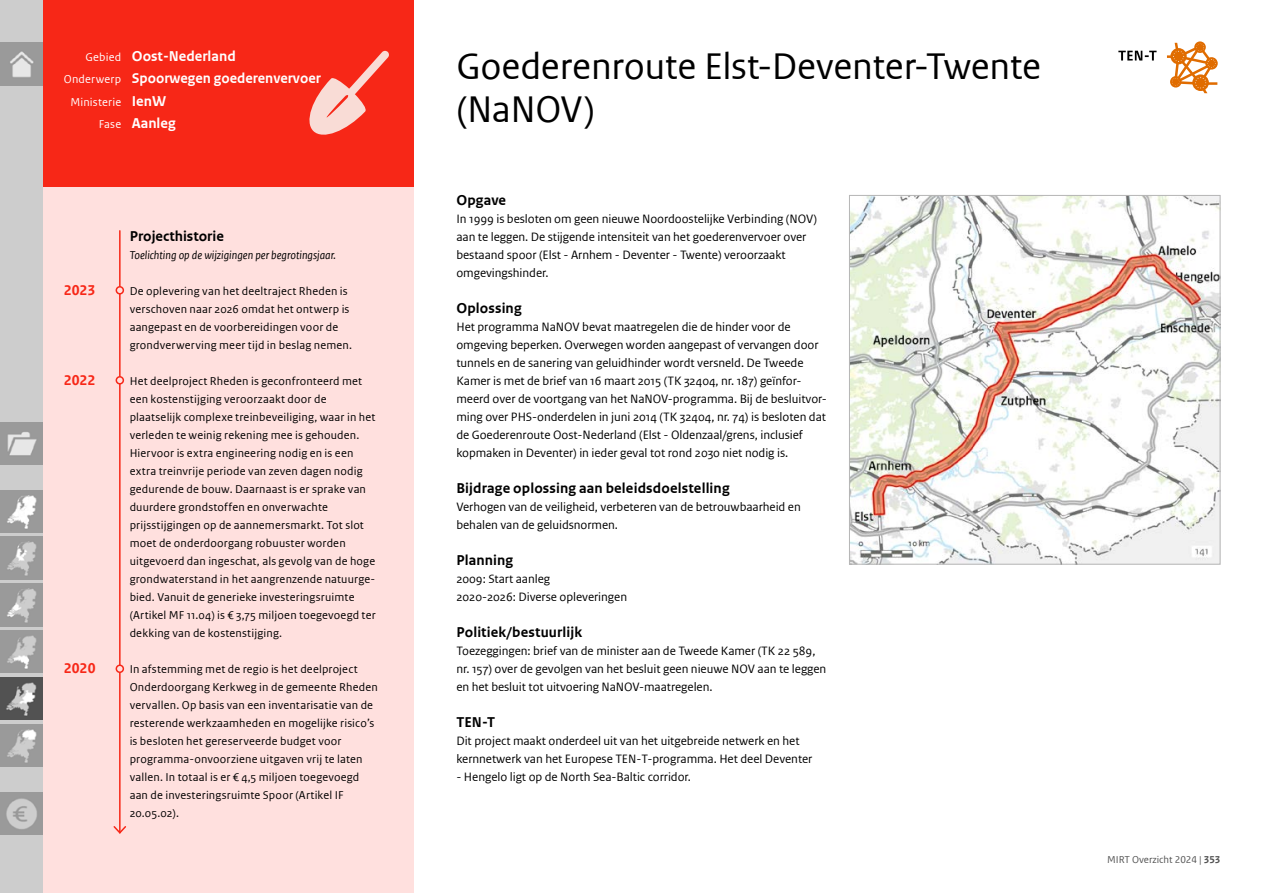
<style>
.page{position:relative;width:1263px;height:893px;background:#fff}
.page>*{position:absolute;margin:0;border:0;box-sizing:border-box;transform-origin:0 0}
._03_RO_Hoofdkop{font:39px/43.5px "Rijksoverheid Sans Web Text";letter-spacing:-.01em;color:#000}
._05_RO_Alineakop{font:700 15px "Rijksoverheid Sans Web Text";letter-spacing:.01em;color:#000}
._15_RO_Kader_Broodtekst_wit{font:700 15px "Rijksoverheid Sans Web Text";color:#fff}
._13_RO_Kader_Kop_zwart{font:700 15px "Rijksoverheid Sans Web Text";color:#000}
._15_RO_Kader_Broodtekst_zwart{font:700 15px "Rijksoverheid Sans Web Text";letter-spacing:.005em;color:#f72717}
._05_RO_Alineakop__-_H2_voor_TG{font:700 15px "Rijksoverheid Sans Web Text";letter-spacing:.01em;color:#000}
._09_RO_Broodtekst{font:12.75px/18px "Rijksoverheid Sans Web Text";letter-spacing:-.005em;color:#000}
._15_RO_Kader_Broodtekst_zwart-2{font:12px/18px "Rijksoverheid Sans Web Text";letter-spacing:.015em;color:#000}
._14_RO_Kader_Subkop{font:italic 12px "Rijksoverheid Sans Web Text";color:#000}
._15_RO_Kader_Broodtekst_wit-2{font:12px "Rijksoverheid Sans Web Text";letter-spacing:.01em;color:#fff}
.t1{font:10.5px "Rijksoverheid Sans Web Text";color:#525252}
.s1{font-weight:400;font-size:12px}
.s2{font-weight:700;font-size:15px}
.s3{font-weight:700}
</style>
<div class="page">
<div style="left:0;top:187px;width:414px;height:706px;background:#ffe0de"></div>
<div style="left:0;top:0;width:414px;height:187px;background:#f72717"></div>
<svg style="left:309px;top:50px;width:80px;height:85px"></svg>
<hr style="left:119px;top:231px;width:2px;height:602px;background:#f72717">
<svg style="left:113px;top:825px;width:13px;height:9px"></svg>
<div style="left:116px;top:287px;width:7px;height:7px;background:#ffe0de;border-radius:50%"></div>
<div style="left:116px;top:286px;width:8px;height:9px;border:2px solid #f72717;border-radius:50%"></div>
<img style="left:851px;top:197px;width:367px;height:366px">
<div style="left:849px;top:195px;width:371px;height:370px;border:1px solid #b6b6b6"></div>
<div style="left:116px;top:665px;width:7px;height:7px;background:#ffe0de;border-radius:50%"></div>
<div style="left:116px;top:664px;width:8px;height:9px;border:2px solid #f72717;border-radius:50%"></div>
<div style="left:116px;top:377px;width:7px;height:7px;background:#ffe0de;border-radius:50%"></div>
<div style="left:116px;top:376px;width:8px;height:9px;border:2px solid #f72717;border-radius:50%"></div>
<svg style="left:1118px;top:51px;width:38px;height:10px"></svg>
<svg style="left:1167px;top:41px;width:51px;height:52px"></svg>
<div style="left:0;top:0;width:43px;height:893px;background:#cdcdcd"></div>
<img style="left:0;top:43px;width:42px;height:42px">
<img style="left:0;top:422px;width:42px;height:43px">
<img style="left:0;top:490px;width:42px;height:43px">
<img style="left:0;top:537px;width:42px;height:42px">
<img style="left:0;top:584px;width:42px;height:42px">
<img style="left:0;top:630px;width:42px;height:43px">
<img style="left:0;top:677px;width:42px;height:43px">
<img style="left:0;top:724px;width:42px;height:42px">
<img style="left:0;top:792px;width:42px;height:42px">
<p class="_15_RO_Kader_Broodtekst_wit" style="left:85px;top:47px;width:152px"><span class="s1">Gebied</span> Oost-Nederland</p>
<p class="_15_RO_Kader_Broodtekst_wit" style="left:64px;top:70px;width:259px"><span class="s1">Onderwerp</span> Spoorwegen goederenvervoer</p>
<p class="_15_RO_Kader_Broodtekst_wit-2" style="left:70px;top:95px;width:97px">Ministerie <span class="s2">IenW</span></p>
<p class="_15_RO_Kader_Broodtekst_wit" style="left:99px;top:115px;width:78px"><span class="s1">Fase</span> Aanleg</p>
<p class="_13_RO_Kader_Kop_zwart" style="left:130px;top:227px;width:96px">Projecthistorie</p>
<p class="_14_RO_Kader_Subkop" style="left:130px;top:248px;width:208px">Toelichting op de wijzigingen per begrotingsjaar.</p>
<p class="_15_RO_Kader_Broodtekst_zwart" style="left:64px;top:281px;width:33px">2023</p>
<p class="_15_RO_Kader_Broodtekst_zwart-2" style="left:130px;top:282px;width:224px">De oplevering van het deeltraject Rheden is verschoven naar 2026 omdat het ontwerp is aangepast en de voorbereidingen voor de grondverwerving meer tijd in beslag nemen.</p>
<p class="_15_RO_Kader_Broodtekst_zwart" style="left:64px;top:371px;width:33px">2022</p>
<p class="_15_RO_Kader_Broodtekst_zwart-2" style="left:130px;top:372px;width:248px">Het deelproject Rheden is geconfronteerd met een kostenstijging veroorzaakt door de plaatselijk complexe treinbeveiliging, waar in het verleden te weinig rekening mee is gehouden.<br>Hiervoor is extra engineering nodig en is een extra treinvrije periode van zeven dagen nodig gedurende de bouw. Daarnaast is er sprake van duurdere grondstoffen en onverwachte prijsstijgingen op de aannemersmarkt. Tot slot moet de onderdoorgang robuuster worden uitgevoerd dan ingeschat, als gevolg van de hoge grondwaterstand in het aangrenzende natuurge&shy;bied. Vanuit de generieke investeringsruimte (Artikel MF 11.04) is € 3,75 miljoen toegevoegd ter dekking van de kostenstijging.</p>
<p class="_15_RO_Kader_Broodtekst_zwart" style="left:64px;top:659px;width:33px">2020</p>
<p class="_15_RO_Kader_Broodtekst_zwart-2" style="left:130px;top:660px;width:250px">In afstemming met de regio is het deelproject Onderdoorgang Kerkweg in de gemeente Rheden vervallen. Op basis van een inventarisatie van de resterende werkzaamheden en mogelijke risico’s is besloten het gereserveerde budget voor programma-onvoorziene uitgaven vrij te laten vallen. In totaal is er € 4,5 miljoen toegevoegd aan de investeringsruimte Spoor (Artikel IF 20.05.02).</p>
<h1 class="_03_RO_Hoofdkop" style="left:456px;top:44px;width:586px">Goederenroute Elst-Deventer-Twente (NaNOV)</h1>
<h2 class="_05_RO_Alineakop__-_H2_voor_TG" style="left:456px;top:191px;width:51px">Opgave</h2>
<p class="_09_RO_Broodtekst" style="left:456px;top:209px;width:362px">In 1999 is besloten om geen nieuwe Noordoostelijke Verbinding (NOV) aan te leggen. De stijgende intensiteit van het goederenvervoer over bestaand spoor (Elst - Arnhem - Deventer - Twente) veroorzaakt omgevingshinder.</p>
<h3 class="_05_RO_Alineakop" style="left:456px;top:299px;width:67px">Oplossing</h3>
<p class="_09_RO_Broodtekst" style="left:456px;top:317px;width:372px">Het programma NaNOV bevat maatregelen die de hinder voor de omgeving beperken. Overwegen worden aangepast of vervangen door tunnels en de sanering van geluidhinder wordt versneld. De Tweede Kamer is met de brief van 16 maart 2015 (TK 32404, nr. 187) geïnfor&shy;meerd over de voortgang van het NaNOV-programma. Bij de besluitvor&shy;ming over PHS-onderdelen in juni 2014 (TK 32404, nr. 74) is besloten dat de Goederenroute Oost-Nederland (Elst - Oldenzaal/grens, inclusief kopmaken in Deventer) in ieder geval tot rond 2030 niet nodig is.</p>
<h3 class="_05_RO_Alineakop" style="left:456px;top:479px;width:275px">Bijdrage oplossing aan beleidsdoelstelling</h3>
<p class="_09_RO_Broodtekst" style="left:456px;top:497px;width:346px">Verhogen van de veiligheid, verbeteren van de betrouwbaarheid en behalen van de geluidsnormen.</p>
<h3 class="_05_RO_Alineakop" style="left:456px;top:551px;width:58px">Planning</h3>
<p class="_09_RO_Broodtekst" style="left:456px;top:569px;width:95px">2009: Start aanleg</p>
<p class="_09_RO_Broodtekst" style="left:456px;top:587px;width:172px">2020-2026: Diverse opleveringen</p>
<h3 class="_05_RO_Alineakop" style="left:456px;top:623px;width:127px">Politiek/bestuurlijk</h3>
<p class="_09_RO_Broodtekst" style="left:456px;top:641px;width:371px">Toezeggingen: brief van de minister aan de Tweede Kamer (TK 22 589, nr. 157) over de gevolgen van het besluit geen nieuwe NOV aan te leggen en het besluit tot uitvoering NaNOV-maatregelen.</p>
<h3 class="_05_RO_Alineakop" style="left:456px;top:713px;width:40px">TEN-T</h3>
<p class="_09_RO_Broodtekst" style="left:456px;top:731px;width:358px">Dit project maakt onderdeel uit van het uitgebreide netwerk en het kernnetwerk van het Europese TEN-T-programma. Het deel Deventer</p>
<p class="_09_RO_Broodtekst" style="left:456px;top:767px;width:236px">- Hengelo ligt op de North Sea-Baltic corridor.</p>
<p class="t1" style="left:1107px;top:854px;width:115px">MIRT Overzicht 2024 | <span class="s3">353</span></p>
</div>
